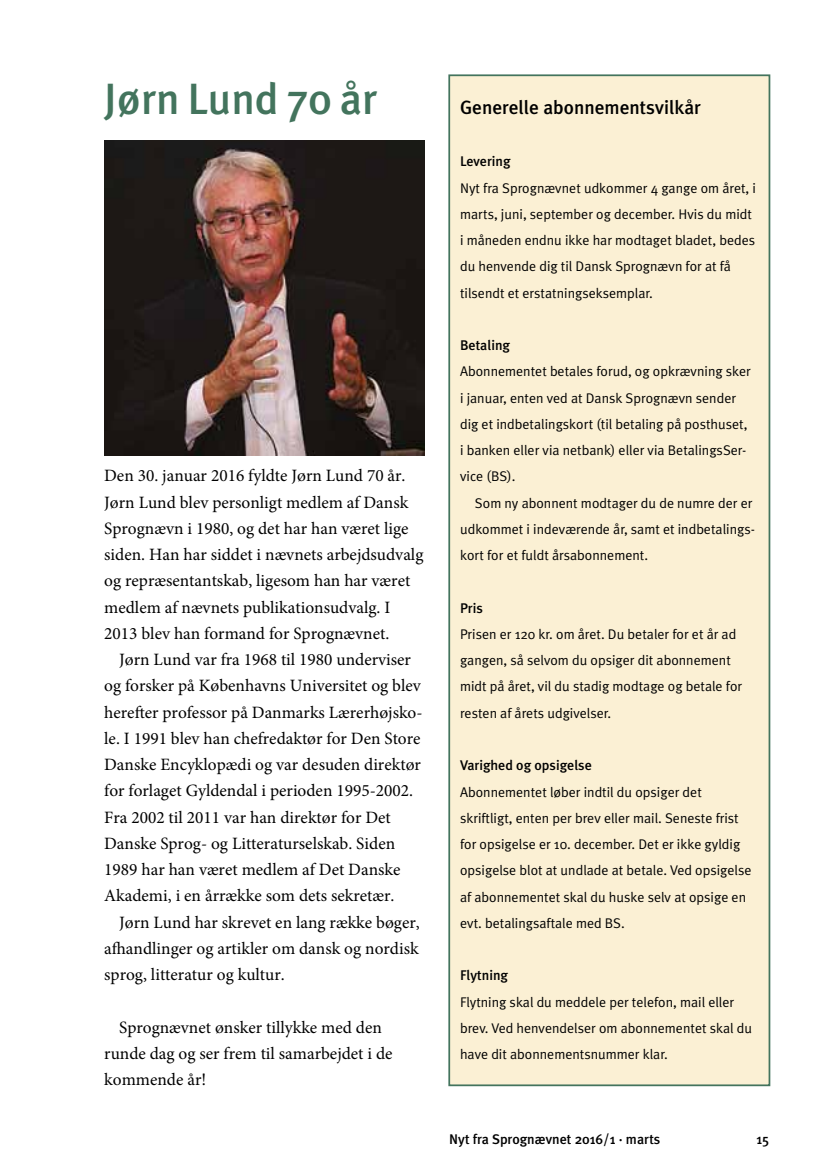
<style>
.page{position:relative;width:834px;height:1176px;background:#fff}
.page>*{position:absolute;margin:0;border:0;box-sizing:border-box;transform-origin:0 0}
.t1{font:500 43.75px "Meta Plus";color:#43745d}
.t2{font:500 19.25px "Meta Plus";color:#000}
.t3{font:17.32px/26.2px "Minion Pro";color:#000}
.t4{font:14px/26.2px "Meta Plus Normal";color:#000}
.t5{font:500 14px "Meta Plus";color:#000}
</style>
<div class="page">
<div style="left:449px;top:75px;width:320px;height:1010px;background:#fbf0d4"></div>
<div style="left:448px;top:74px;width:322px;height:1012px;border:2px solid #43745d"></div>
<img style="left:104px;top:140px;width:320px;height:315px">
<h1 class="t1" style="left:104px;top:73px;width:274px">Jørn Lund 70 år</h1>
<p class="t3" style="left:104px;top:463px;width:320px">Den 30. januar 2016 fyldte Jørn Lund 70 år.<br>Jørn Lund blev personligt medlem af Dansk Sprognævn i 1980, og det har han været lige siden. Han har siddet i nævnets arbejdsudvalg og repræsentantskab, ligesom han har været medlem af nævnets publikationsudvalg. I 2013 blev han formand for Sprognævnet.</p>
<p class="t3" style="left:104px;top:646px;width:320px;text-indent:15px">Jørn Lund var fra 1968 til 1980 underviser og forsker på Københavns Universitet og blev herefter professor på Danmarks Lærerhøjsko&shy;le. I 1991 blev han chefredaktør for Den Store Danske Encyklopædi og var desuden direktør for forlaget Gyldendal i perioden 1995-2002.<br>Fra 2002 til 2011 var han direktør for Det Danske Sprog- og Litteraturselskab. Siden 1989 har han været medlem af Det Danske Akademi, i en årrække som dets sekretær.</p>
<p class="t3" style="left:104px;top:909px;width:317px;text-align:justify;text-indent:15px">Jørn Lund har skrevet en lang række bøger, afhandlinger og artikler om dansk og nordisk sprog, litteratur og kultur.</p>
<p class="t3" style="left:104px;top:1014px;width:290px;text-indent:15px">Sprognævnet ønsker tillykke med den runde dag og ser frem til samarbejdet i de kommende år!</p>
<h2 class="t2" style="left:460px;top:96px;width:242px">Generelle abonnementsvilkår</h2>
<p class="t5" style="left:460px;top:153px;width:52px">Levering</p>
<p class="t4" style="left:460px;top:174px;width:297px">Nyt fra Sprognævnet udkommer 4 gange om året, i marts, juni, september og december. Hvis du midt i måneden endnu ikke har modtaget bladet, bedes du henvende dig til Dansk Sprognævn for at få tilsendt et erstatningseksemplar.</p>
<p class="t5" style="left:460px;top:337px;width:52px">Betaling</p>
<p class="t4" style="left:460px;top:358px;width:292px">Abonnementet betales forud, og opkrævning sker i januar, enten ved at Dansk Sprognævn sender dig et indbetalingskort (til betaling på posthuset, i banken eller via netbank) eller via BetalingsSer&shy;vice (BS).</p>
<p class="t4" style="left:460px;top:489px;width:296px;text-indent:15px">Som ny abonnent modtager du de numre der er udkommet i indeværende år, samt et indbetalings&shy;kort for et fuldt årsabonnement.</p>
<p class="t5" style="left:460px;top:600px;width:24px">Pris</p>
<p class="t4" style="left:460px;top:621px;width:283px">Prisen er 120 kr. om året. Du betaler for et år ad gangen, så selvom du opsiger dit abonnement midt på året, vil du stadig modtage og betale for resten af årets udgivelser.</p>
<p class="t5" style="left:460px;top:757px;width:133px">Varighed og opsigelse</p>
<p class="t4" style="left:460px;top:778px;width:293px">Abonnementet løber indtil du opsiger det skriftligt, enten per brev eller mail. Seneste frist for opsigelse er 10. december. Det er ikke gyldig opsigelse blot at undlade at betale. Ved opsigelse af abonnementet skal du huske selv at opsige en evt. betalingsaftale med BS.</p>
<p class="t5" style="left:460px;top:967px;width:50px">Flytning</p>
<p class="t4" style="left:460px;top:988px;width:293px">Flytning skal du meddele per telefon, mail eller brev. Ved henvendelser om abonnementet skal du have dit abonnementsnummer klar.</p>
<p class="t5" style="left:449px;top:1131px;width:213px">Nyt fra Sprognævnet 2016/1 · marts</p>
<p class="t5" style="left:756px;top:1131px;width:14px">15</p>
</div>
